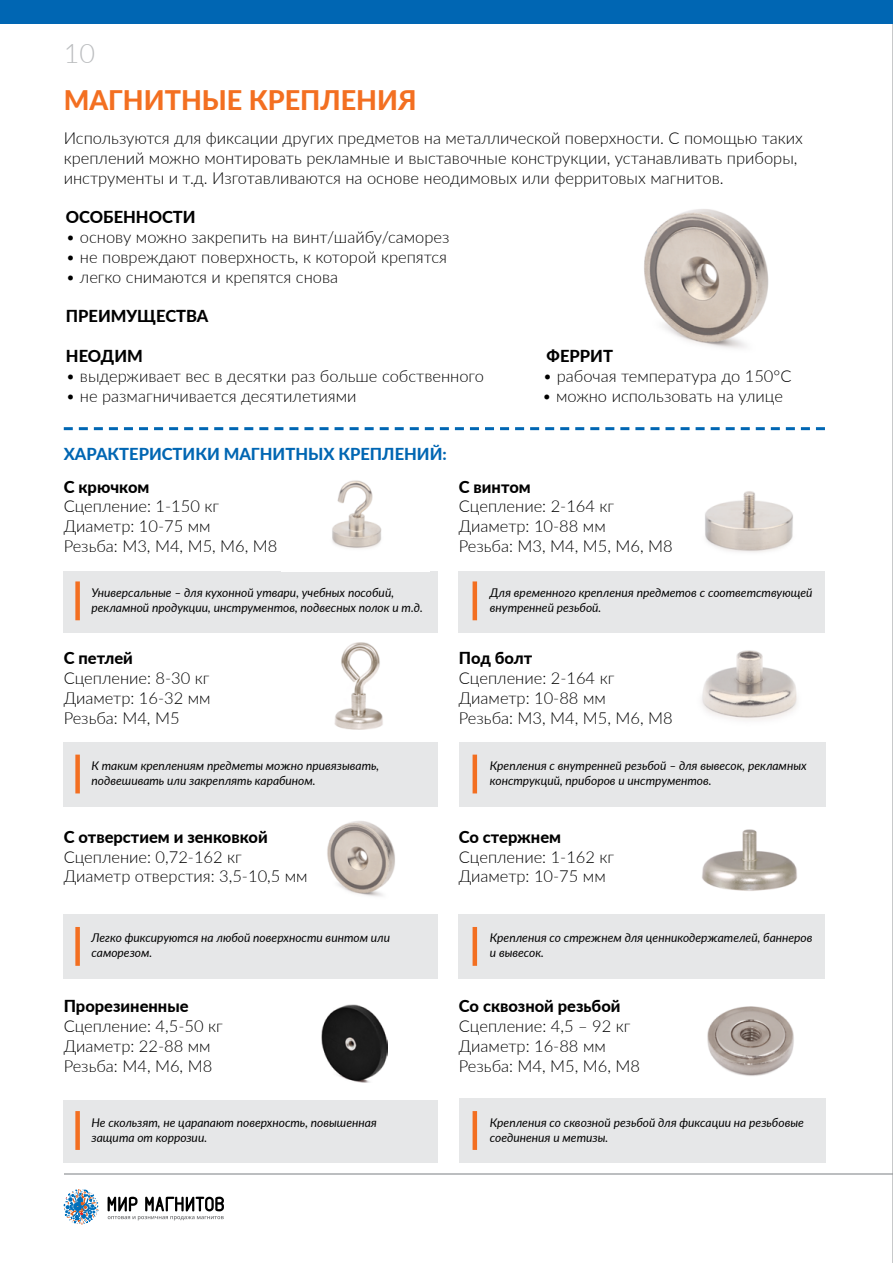
<style>
.page{position:relative;width:893px;height:1263px;background:#fff}
.page>*{position:absolute;margin:0;border:0;box-sizing:border-box;transform-origin:0 0}
.t1{font:800 27px "Lato";color:#f36f21}
.t2{font:300 27px "Lato";color:#bcbec0}
.t3{font:300 16.5px/19.8px "Lato";color:#000}
.t4{font:800 16.5px "Lato";color:#000}
.t5{font:800 16.5px "Lato";color:#0066b3}
.t6{font:italic 12px/15px "Lato";color:#000}
</style>
<div class="page">
<svg style="left:64px;top:1189px;width:35px;height:36px"></svg>
<svg style="left:108px;top:1197px;width:116px;height:23px"></svg>
<hr style="left:64px;top:1174px;width:829px;height:1px;background:#bcbec0">
<hr style="left:892px;top:0;width:1px;height:1263px;background:#939598">
<div style="left:0;top:0;width:893px;height:23px;background:#0066b3"></div>
<img style="left:671px;top:491px;width:154px;height:81px">
<div style="left:64px;top:572px;width:374px;height:61px;background:#e6e7e8"></div>
<div style="left:459px;top:572px;width:366px;height:61px;background:#e6e7e8"></div>
<img style="left:644px;top:209px;width:125px;height:140px">
<img style="left:332px;top:480px;width:50px;height:69px">
<svg style="left:64px;top:427px;width:761px;height:3px"></svg>
<img style="left:306px;top:806px;width:100px;height:91px">
<img style="left:321px;top:1004px;width:67px;height:78px">
<div style="left:64px;top:914px;width:374px;height:64px;background:#e6e7e8"></div>
<div style="left:459px;top:914px;width:366px;height:64px;background:#e6e7e8"></div>
<div style="left:459px;top:1098px;width:366px;height:64px;background:#e6e7e8"></div>
<img style="left:707px;top:1006px;width:87px;height:70px">
<div style="left:64px;top:1100px;width:374px;height:62px;background:#e6e7e8"></div>
<img style="left:702px;top:829px;width:95px;height:62px">
<img style="left:334px;top:642px;width:49px;height:88px">
<div style="left:459px;top:742px;width:366px;height:64px;background:#e6e7e8"></div>
<img style="left:701px;top:650px;width:96px;height:71px">
<div style="left:64px;top:742px;width:374px;height:64px;background:#e6e7e8"></div>
<div style="left:75px;top:581px;width:5px;height:39px;background:#f36f21"></div>
<hr style="left:473px;top:581px;width:4px;height:39px;background:#f36f21">
<div style="left:75px;top:755px;width:5px;height:38px;background:#f36f21"></div>
<hr style="left:473px;top:755px;width:4px;height:38px;background:#f36f21">
<div style="left:75px;top:927px;width:5px;height:39px;background:#f36f21"></div>
<hr style="left:473px;top:927px;width:4px;height:39px;background:#f36f21">
<div style="left:75px;top:1111px;width:5px;height:39px;background:#f36f21"></div>
<hr style="left:473px;top:1111px;width:4px;height:39px;background:#f36f21">
<h1 class="t2" style="left:64px;top:34px;width:33px">10</h1>
<h1 class="t1" style="left:64px;top:80px;width:354px">МАГНИТНЫЕ КРЕПЛЕНИЯ</h1>
<p class="t3" style="left:64px;top:128px;width:740px">Используются для фиксации других предметов на металлической поверхности. С помощью таких креплений можно монтировать рекламные и выставочные конструкции, устанавливать приборы, инструменты и т.д. Изготавливаются на основе неодимовых или ферритовых магнитов.</p>
<p class="t4" style="left:66px;top:205px;width:131px">ОСОБЕННОСТИ</p>
<p class="t3" style="left:66px;top:227px;width:385px">• основу можно закрепить на винт/шайбу/саморез</p>
<p class="t3" style="left:66px;top:247px;width:383px">• не повреждают поверхность, к которой крепятся</p>
<p class="t3" style="left:66px;top:266px;width:274px">• легко снимаются и крепятся снова</p>
<p class="t4" style="left:66px;top:304px;width:144px">ПРЕИМУЩЕСТВА</p>
<p class="t4" style="left:66px;top:344px;width:78px">НЕОДИМ</p>
<p class="t4" style="left:546px;top:344px;width:68px">ФЕРРИТ</p>
<p class="t3" style="left:66px;top:365px;width:420px">• выдерживает вес в десятки раз больше собственного</p>
<p class="t3" style="left:543px;top:365px;width:250px">• рабочая температура до 150°C</p>
<p class="t3" style="left:66px;top:385px;width:292px">• не размагничивается десятилетиями</p>
<p class="t3" style="left:542px;top:385px;width:242px">• можно использовать на улице</p>
<p class="t5" style="left:64px;top:441px;width:384px">ХАРАКТЕРИСТИКИ МАГНИТНЫХ КРЕПЛЕНИЙ:</p>
<p class="t4" style="left:64px;top:474px;width:87px">С крючком</p>
<p class="t3" style="left:64px;top:496px;width:215px">Сцепление: 1-150 кг<br>Диаметр: 10-75 мм<br>Резьба: М3, М4, М5, М6, М8</p>
<p class="t4" style="left:459px;top:474px;width:73px">С винтом</p>
<p class="t3" style="left:459px;top:496px;width:215px">Сцепление: 2-164 кг<br>Диаметр: 10-88 мм<br>Резьба: М3, М4, М5, М6, М8</p>
<p class="t6" style="left:92px;top:585px;width:333px">Универсальные – для кухонной утвари, учебных пособий, рекламной продукции, инструментов, подвесных полок и т.д.</p>
<p class="t6" style="left:490px;top:585px;width:324px">Для временного крепления предметов с соответствующей внутренней резьбой.</p>
<p class="t4" style="left:64px;top:646px;width:71px">С петлей</p>
<p class="t3" style="left:64px;top:668px;width:148px;text-align:justify">Сцепление: 8-30 кг Диаметр: 16-32 мм Резьба: M4, M5</p>
<p class="t6" style="left:92px;top:757px;width:289px">К таким креплениям предметы можно привязывать, подвешивать или закреплять карабином.</p>
<p class="t4" style="left:64px;top:824px;width:206px">С отверстием и зенковкой</p>
<p class="t3" style="left:64px;top:846px;width:246px">Сцепление: 0,72-162 кг<br>Диаметр отверстия: 3,5-10,5 мм</p>
<p class="t6" style="left:92px;top:930px;width:300px">Легко фиксируются на любой поверхности винтом или саморезом.</p>
<p class="t4" style="left:64px;top:994px;width:126px">Прорезиненные</p>
<p class="t3" style="left:64px;top:1015px;width:161px">Сцепление: 4,5-50 кг<br>Диаметр: 22-88 мм<br>Резьба: М4, М6, М8</p>
<p class="t6" style="left:92px;top:1115px;width:287px">Не скользят, не царапают поверхность, повышенная защита от коррозии.</p>
<p class="t4" style="left:459px;top:646px;width:75px">Под болт</p>
<p class="t3" style="left:459px;top:668px;width:215px">Сцепление: 2-164 кг<br>Диаметр: 10-88 мм<br>Резьба: М3, М4, М5, М6, М8</p>
<p class="t6" style="left:490px;top:757px;width:318px">Крепления с внутренней резьбой – для вывесок, рекламных конструкций, приборов и инструментов.</p>
<p class="t4" style="left:459px;top:824px;width:104px">Со стержнем</p>
<p class="t3" style="left:459px;top:846px;width:157px">Сцепление: 1-162 кг<br>Диаметр: 10-75 мм</p>
<p class="t6" style="left:490px;top:930px;width:324px">Крепления со стрежнем для ценникодержателей, баннеров и вывесок.</p>
<p class="t4" style="left:459px;top:994px;width:163px">Со сквозной резьбой</p>
<p class="t3" style="left:459px;top:1015px;width:183px">Сцепление: 4,5 – 92 кг<br>Диаметр: 16-88 мм<br>Резьба: М4, М5, М6, М8</p>
<p class="t6" style="left:490px;top:1115px;width:315px">Крепления со сквозной резьбой для фиксации на резьбовые соединения и метизы.</p>
</div>
